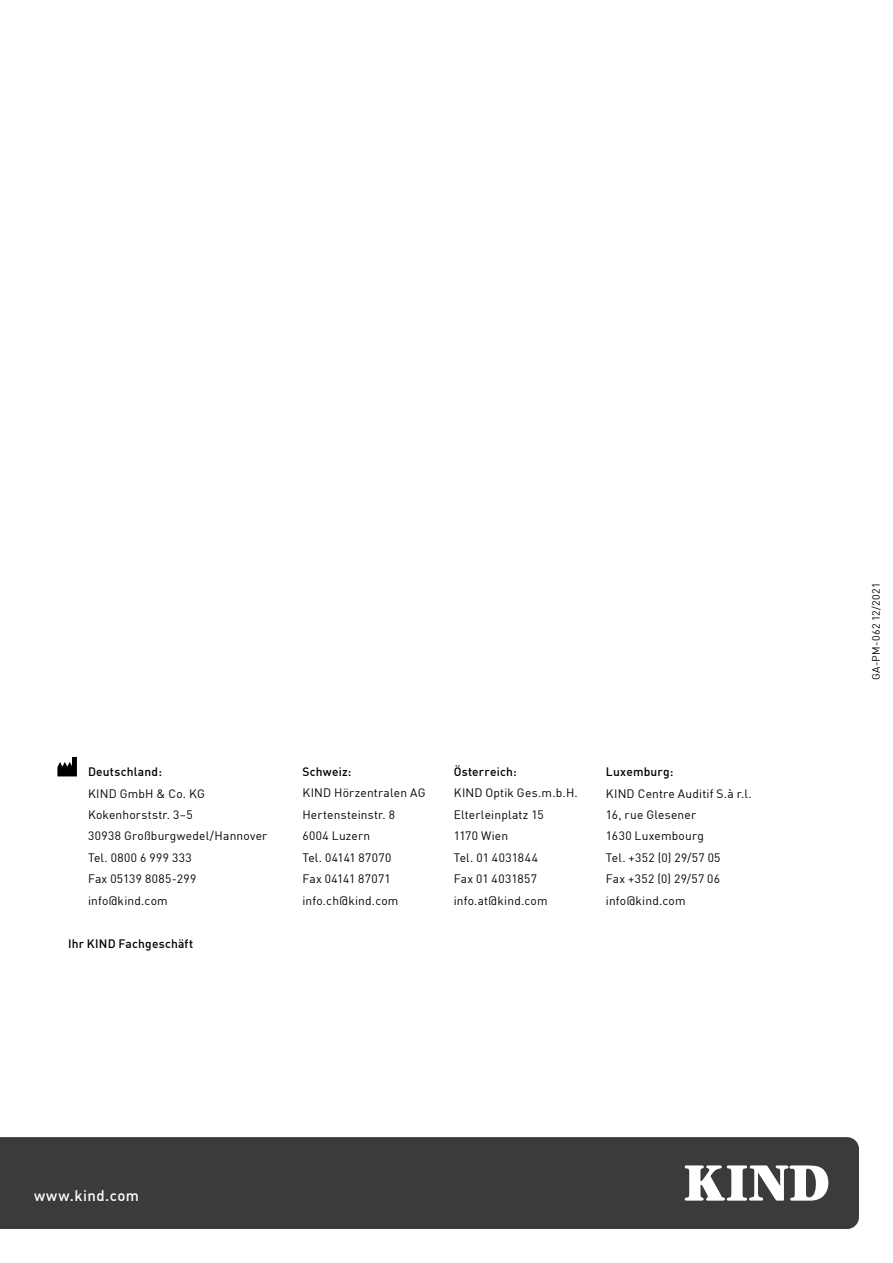
<style>
.page{position:relative;width:893px;height:1263px;background:#fff}
.page>*{position:absolute;margin:0;border:0;box-sizing:border-box;transform-origin:0 0}
.t1{font:500 15px "DIN Offc";letter-spacing:.03em;color:#fff}
.t2{font:12px/21.5px "DIN Offc Pro";letter-spacing:.015em;color:#000}
.t3{font:500 12px "DIN Offc Pro";letter-spacing:.015em;color:#000}
.t4{font:10.5px "DIN Offc Pro";letter-spacing:.03em;color:#000}
</style>
<div class="page">
<div style="left:0;top:1137px;width:859px;height:92px;background:#3b3b3a"></div>
<svg style="left:685px;top:1165px;width:143px;height:35px"></svg>
<svg style="left:57px;top:757px;width:20px;height:19px"></svg>
<p class="t3" style="left:88px;top:762px;width:75px">Deutschland:</p>
<p class="t2" style="left:88px;top:781px;width:181px">KIND GmbH &amp; Co. KG<br>Kokenhorststr. 3–5<br>30938 Großburgwedel/Hannover<br>Tel. 0800 6 999 333<br>Fax 05139 8085-299 info@kind.com</p>
<p class="t3" style="left:68px;top:934px;width:127px">Ihr KIND Fachgeschäft</p>
<p class="t3" style="left:302px;top:762px;width:50px">Schweiz:</p>
<p class="t2" style="left:302px;top:781px;width:125px">KIND Hörzentralen AG<br>Hertensteinstr. 8<br>6004 Luzern<br>Tel. 04141 87070<br>Fax 04141 87071 info.ch@kind.com</p>
<p class="t3" style="left:454px;top:762px;width:64px">Österreich:</p>
<p class="t2" style="left:454px;top:781px;width:126px">KIND Optik Ges.m.b.H.<br>Elterleinplatz 15<br>1170 Wien<br>Tel. 01 4031844<br>Fax 01 4031857 info.at@kind.com</p>
<p class="t3" style="left:606px;top:762px;width:69px">Luxemburg:</p>
<p class="t2" style="left:606px;top:781px;width:147px">KIND Centre Auditif S.à r.l.<br>16, rue Glesener<br>1630 Luxembourg<br>Tel. +352 (0) 29/57 05<br>Fax +352 (0) 29/57 06 info@kind.com</p>
<p class="t1" style="left:34px;top:1185px;width:106px">www.kind.com</p>
<p class="t4" style="left:868px;top:680px;width:99px;rotate:-90deg">GA-PM-062 12/2021</p>
</div>
